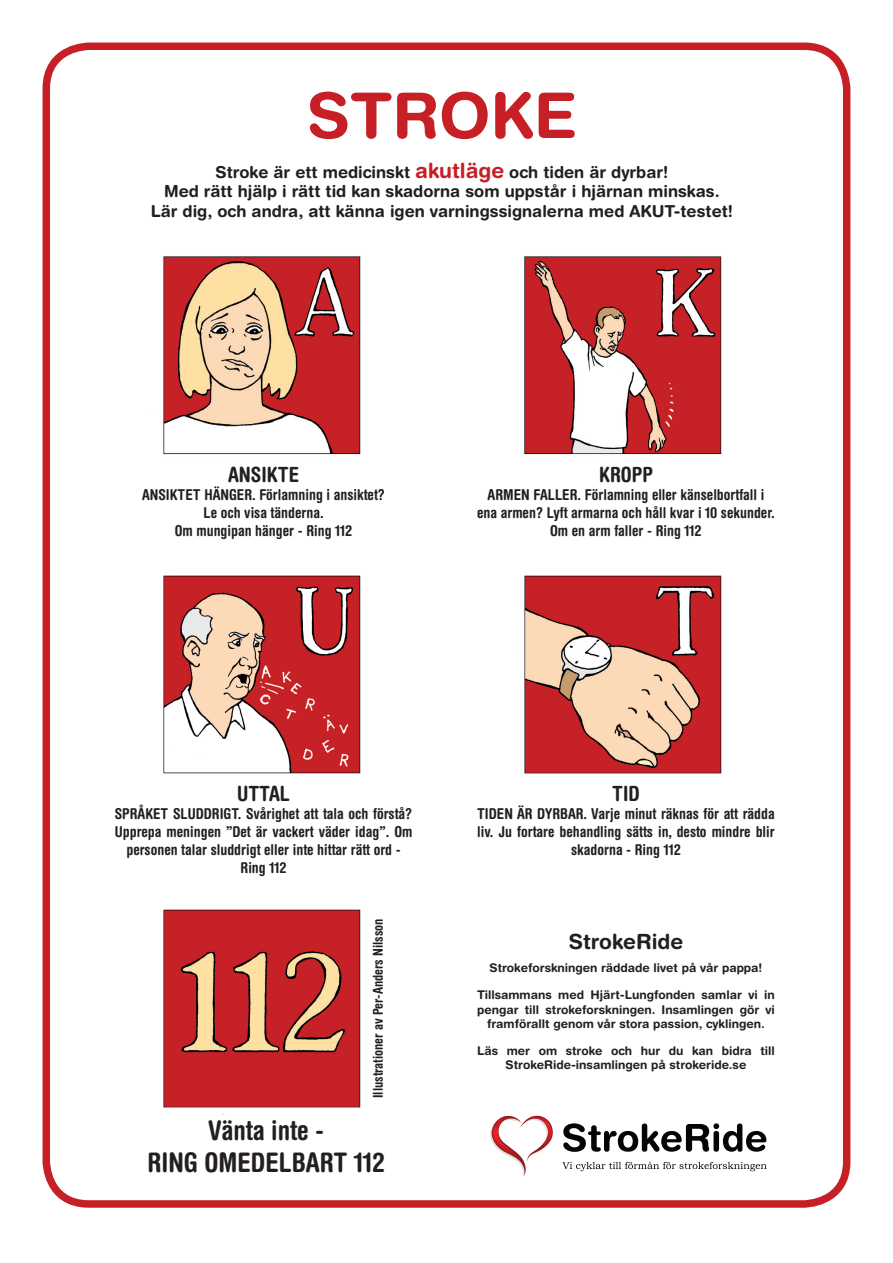
<style>
.page{position:relative;width:893px;height:1263px;background:#fff}
.page>*{position:absolute;margin:0;border:0;box-sizing:border-box;transform-origin:0 0}
.t1{font:700 63px "Helvetica Rounded LT Std";color:#c62026}
.t2{font:700 condensed 27px/32.4px "Helvetica Rounded LT Std";color:#231f20;text-align:center}
.t3{font:700 condensed 21px "Helvetica Rounded LT Std";color:#231f20}
.t4{font:700 21px "Helvetica Rounded LT Std";color:#231f20}
.t5{font:700 16.5px/19.8px "Helvetica Rounded LT Std";color:#231f20;text-align:center}
.t6{font:700 condensed 15px/18px "Helvetica Rounded LT Std";color:#231f20;text-align:center}
.t7{font:700 condensed 13.5px "Helvetica Rounded LT Std";color:#231f20}
.t8{font:700 12px/14.4px "Helvetica Rounded LT Std";color:#231f20;text-align:center}
.s1{font-size:21px;color:#c62026}
</style>
<div class="page">
<div style="left:43px;top:43px;width:807px;height:1165px;border:8px solid #c62026;border-radius:43px"></div>
<svg style="left:563px;top:1123px;width:203px;height:29px"></svg>
<svg style="left:490px;top:1116px;width:63px;height:61px"></svg>
<svg style="left:562px;top:1162px;width:205px;height:9px"></svg>
<img style="left:163px;top:909px;width:198px;height:206px">
<img style="left:163px;top:256px;width:198px;height:199px">
<img style="left:524px;top:256px;width:198px;height:199px">
<img style="left:524px;top:575px;width:198px;height:199px">
<img style="left:163px;top:575px;width:198px;height:199px">
<h1 class="t1" style="left:307px;top:77px;width:271px">STROKE</h1>
<p class="t5" style="left:151px;top:161px;width:584px">Stroke är ett medicinskt <span class="s1">akutläge</span> och tiden är dyrbar!<br>Med rätt hjälp i rätt tid kan skadorna som uppstår i hjärnan minskas.<br>Lär dig, och andra, att känna igen varningssignalerna med AKUT-testet!</p>
<h3 class="t3" style="left:228px;top:461px;width:73px">ANSIKTE</h3>
<p class="t6" style="left:142px;top:485px;width:245px">ANSIKTET HÄNGER. Förlamning i ansiktet?<br>Le och visa tänderna.<br>Om mungipan hänger - Ring 112</p>
<h3 class="t3" style="left:599px;top:461px;width:55px">KROPP</h3>
<p class="t6" style="left:477px;top:485px;width:299px">ARMEN FALLER. Förlamning eller känselbortfall i ena armen? Lyft armarna och håll kvar i 10 sekunder.<br>Om en arm faller - Ring 112</p>
<h3 class="t3" style="left:237px;top:781px;width:54px">UTTAL</h3>
<p class="t6" style="left:115px;top:804px;width:299px">SPRÅKET SLUDDRIGT. Svårighet att tala och förstå?<br>Upprepa meningen ”Det är vackert väder idag”. Om personen talar sluddrigt eller inte hittar rätt ord - Ring 112</p>
<p class="t7" style="left:370px;top:1098px;width:181px;rotate:-90deg">Illustrationer av Per-Anders Nilsson</p>
<h2 class="t2" style="left:147px;top:1113px;width:239px">Vänta inte -<br>RING OMEDELBART 112</h2>
<h3 class="t3" style="left:612px;top:781px;width:29px">TID</h3>
<p class="t6" style="left:477px;top:804px;width:299px">TIDEN ÄR DYRBAR. Varje minut räknas för att rädda liv. Ju fortare behandling sätts in, desto mindre blir skadorna - Ring 112</p>
<h3 class="t4" style="left:569px;top:929px;width:116px">StrokeRide</h3>
<p class="t8" style="left:489px;top:960px;width:274px">Strokeforskningen räddade livet på vår pappa!</p>
<p class="t8" style="left:477px;top:987px;width:299px">Tillsammans med Hjärt-Lungfonden samlar vi in pengar till strokeforskningen. Insamlingen gör vi framförallt genom vår stora passion, cyklingen.</p>
<p class="t8" style="left:477px;top:1043px;width:299px">Läs mer om stroke och hur du kan bidra till<br>StrokeRide-insamlingen på strokeride.se</p>
</div>
